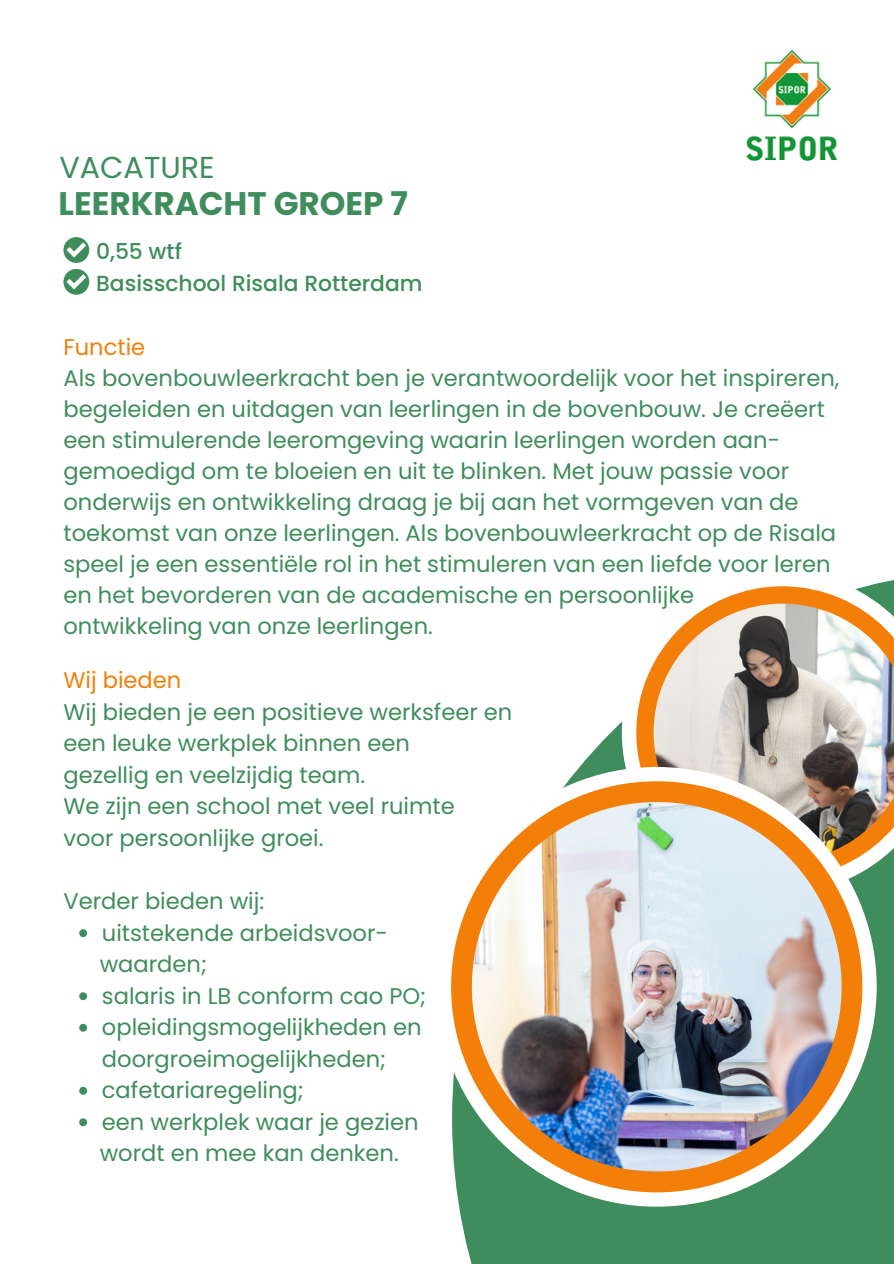
<style>
.page{position:relative;width:894px;height:1264px;background:#fff}
.page>*{position:absolute;margin:0;border:0;box-sizing:border-box;transform-origin:0 0}
.t1{font:700 32.55px "Poppins";color:#3f8d5c}
.t2{font:30.3px "Poppins";color:#3f8d5c}
.t3{font:22.65px/30.9px "Poppins";color:#3f8d5c}
.t4{font:22.65px "Poppins";color:#f37f09}
.t5{font:500 21.9px "Poppins";color:#3f8d5c}
</style>
<div class="page">
<svg style="left:452px;top:1073px;width:28px;height:190px;fill:#3f8d5c"></svg>
<svg style="left:480px;top:722px;width:413px;height:541px;fill:#3f8d5c"></svg>
<svg style="left:621px;top:580px;width:272px;height:313px"></svg>
<svg style="left:636px;top:586px;width:257px;height:292px"></svg>
<img style="left:653px;top:603px;width:240px;height:258px">
<div style="left:436px;top:767px;width:440px;height:439px;background:#fff;border-radius:50%"></div>
<div style="left:451px;top:781px;width:411px;height:411px;background:#f37f09;border-radius:50%"></div>
<img style="left:471px;top:802px;width:370px;height:369px;border-radius:50%">
<svg style="left:63px;top:237px;width:26px;height:26px"></svg>
<svg style="left:66px;top:242px;width:20px;height:15px"></svg>
<div style="left:63px;top:269px;width:26px;height:26px;background:#3f8d5c;border-radius:50%"></div>
<svg style="left:66px;top:274px;width:20px;height:15px"></svg>
<img style="left:746px;top:49px;width:92px;height:112px">
<svg style="left:79px;top:929px;width:8px;height:8px"></svg>
<svg style="left:79px;top:992px;width:8px;height:8px"></svg>
<svg style="left:79px;top:1023px;width:8px;height:8px"></svg>
<svg style="left:79px;top:1086px;width:8px;height:8px"></svg>
<svg style="left:79px;top:1118px;width:8px;height:8px"></svg>
<p class="t2" style="left:59px;top:146px;width:157px">VACATURE</p>
<p class="t1" style="left:59px;top:180px;width:351px">LEERKRACHT GROEP 7</p>
<h3 class="t5" style="left:96px;top:236px;width:87px">0,55 wtf</h3>
<h3 class="t5" style="left:96px;top:268px;width:328px">Basisschool Risala Rotterdam</h3>
<p class="t4" style="left:63px;top:331px;width:83px">Functie</p>
<p class="t3" style="left:63px;top:362px;width:777px">Als bovenbouwleerkracht ben je verantwoordelijk voor het inspireren, begeleiden en uitdagen van leerlingen in de bovenbouw. Je creëert een stimulerende leeromgeving waarin leerlingen worden aan&shy;gemoedigd om te bloeien en uit te blinken. Met jouw passie voor onderwijs en ontwikkeling draag je bij aan het vormgeven van de toekomst van onze leerlingen. Als bovenbouwleerkracht op de Risala speel je een essentiële rol in het stimuleren van een liefde voor leren en het bevorderen van de academische en persoonlijke</p>
<p class="t3" style="left:63px;top:610px;width:371px">ontwikkeling van onze leerlingen.</p>
<p class="t4" style="left:63px;top:664px;width:119px">Wij bieden</p>
<p class="t3" style="left:63px;top:696px;width:450px">Wij bieden je een positieve werksfeer en</p>
<p class="t3" style="left:63px;top:728px;width:348px">een leuke werkplek binnen een</p>
<p class="t3" style="left:63px;top:759px;width:303px">gezellig en veelzijdig team.</p>
<p class="t3" style="left:63px;top:791px;width:392px">We zijn een school met veel ruimte</p>
<p class="t3" style="left:63px;top:822px;width:261px">voor persoonlijke groei.</p>
<p class="t3" style="left:63px;top:885px;width:202px">Verder bieden wij:</p>
<p class="t3" style="left:102px;top:917px;width:287px">uitstekende arbeidsvoor-</p>
<p class="t3" style="left:100px;top:948px;width:109px">waarden;</p>
<p class="t3" style="left:102px;top:980px;width:326px">salaris in LB conform cao PO;</p>
<p class="t3" style="left:102px;top:1011px;width:321px;line-height:31.5px">opleidingsmogelijkheden en doorgroeimogelijkheden;</p>
<p class="t3" style="left:102px;top:1074px;width:203px">cafetariaregeling;</p>
<p class="t3" style="left:102px;top:1106px;width:318px">een werkplek waar je gezien</p>
<p class="t3" style="left:100px;top:1137px;width:300px">wordt en mee kan denken.</p>
</div>
